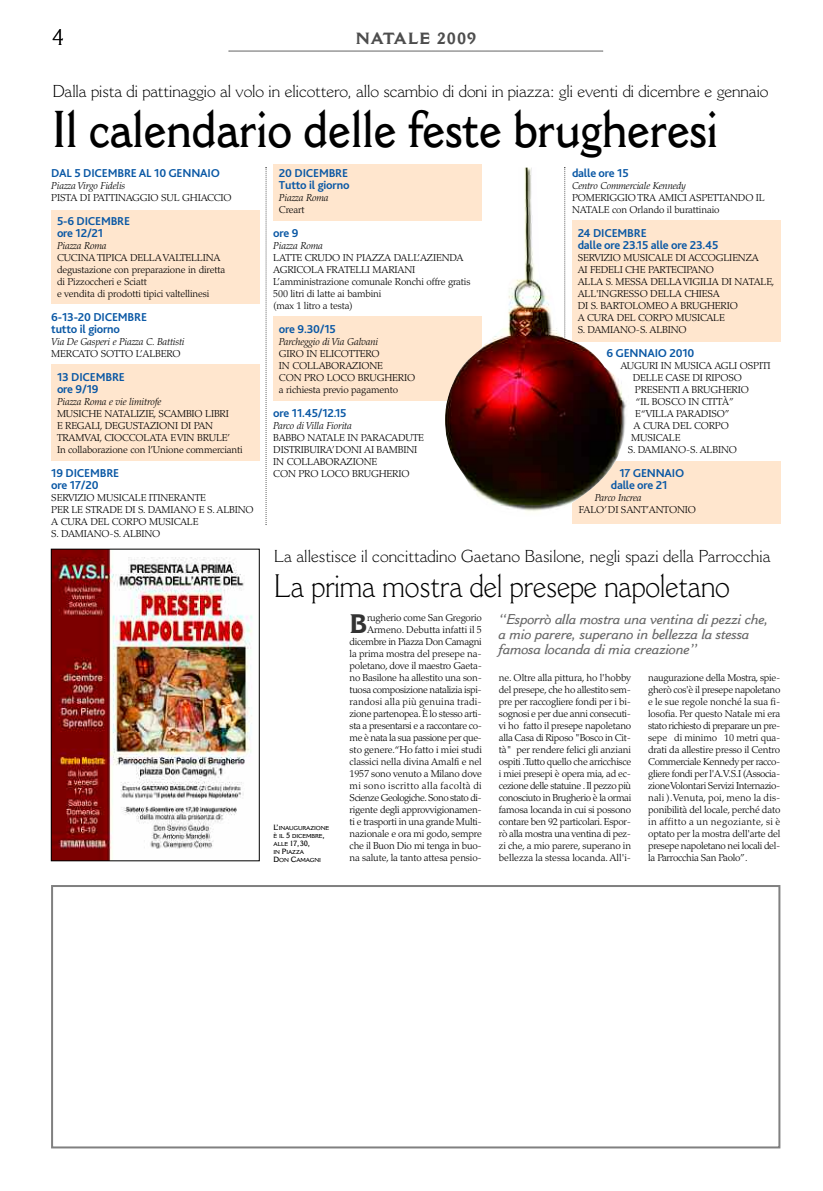
<style>
.page{position:relative;width:823px;height:1191px;background:#fff}
.page>*{position:absolute;margin:0;border:0;box-sizing:border-box;transform-origin:0 0}
.t1{font:600 51px "Cantoria";letter-spacing:-.01em;color:#000;scale:.86 1}
.t2{font:300 32px "Cantoria";letter-spacing:-.005em;color:#000;scale:.9 1}
.t3{font:700 26.4px "Cantoria";color:#333}
.t4{font:300 22px "Cantoria";color:#000}
.t5{font:300 17px "Cantoria";letter-spacing:-.005em;color:#000}
.t6{font:700 16px "Cantoria";letter-spacing:.055em;color:#4d4d4d}
.t7{font:italic 600 14px/15px "Cantoria";letter-spacing:-.015em;color:#666}
.t8{font:700 12px/12px "Bliss 2";letter-spacing:-.015em;color:#0a58a5}
.t9{font:300 10px/12px "Palatino";letter-spacing:-.015em;color:#000}
.t10{font:italic 300 10px "Palatino";letter-spacing:-.015em;color:#000}
.t11{font:600 7.5px "Cantoria";color:#000}
.t12{font:600 5.6px/8px "Cantoria";letter-spacing:-.025em;color:#000}
.s1{font-size:7.5px}
.s2{font-size:5.6px}
</style>
<div class="page">
<div style="left:51px;top:210px;width:208px;height:94px;background:#ffe6ce"></div>
<div style="left:51px;top:364px;width:208px;height:97px;background:#ffe6ce"></div>
<div style="left:273px;top:164px;width:208px;height:57px;background:#ffe6ce"></div>
<div style="left:571px;top:220px;width:209px;height:121px;background:#ffe6ce"></div>
<div style="left:571px;top:461px;width:209px;height:62px;background:#ffe6ce"></div>
<div style="left:273px;top:317px;width:208px;height:84px;background:#ffe6ce"></div>
<div style="left:51px;top:885px;width:729px;height:263px;border:2px solid #808080"></div>
<svg style="left:228px;top:51px;width:375px;height:1px"></svg>
<img style="left:53px;top:551px;width:200px;height:308px">
<div style="left:51px;top:549px;width:208px;height:312px;border:1px solid #000"></div>
<img style="left:444px;top:168px;width:185px;height:349px">
<svg style="left:265px;top:167px;width:1px;height:358px"></svg>
<h3 class="t4" style="left:52px;top:30px;width:13px">4</h3>
<h3 class="t6" style="left:355px;top:33px;width:122px">NATALE 2009</h3>
<h3 class="t5" style="left:52px;top:85px;width:717px">Dalla pista di pattinaggio al volo in elicottero, allo scambio di doni in piazza: gli eventi di dicembre e gennaio</h3>
<h1 class="t1" style="left:52px;top:111px;width:775px">Il calendario delle feste brugheresi</h1>
<p class="t8" style="left:51px;top:168px;width:170px">DAL 5 DICEMBRE AL 10 GENNAIO</p>
<p class="t10" style="left:51px;top:181px;width:75px">Piazza Virgo Fidelis</p>
<p class="t9" style="left:51px;top:192px;width:182px">PISTA DI PATTINAGGIO SUL GHIACCIO</p>
<p class="t8" style="left:57px;top:216px;width:75px">5-6 DICEMBRE ore 12/21</p>
<p class="t10" style="left:57px;top:241px;width:51px">Piazza Roma</p>
<p class="t9" style="left:57px;top:252px;width:170px">CUCINA TIPICA DELLA VALTELLINA degustazione con preparazione in diretta di Pizzoccheri e Sciatt<br>e vendita di prodotti tipici valtellinesi</p>
<p class="t8" style="left:51px;top:312px;width:97px">6-13-20 DICEMBRE tutto il giorno</p>
<p class="t10" style="left:51px;top:337px;width:135px">Via De Gasperi e Piazza C. Battisti</p>
<p class="t9" style="left:51px;top:348px;width:131px">MERCATO SOTTO L’ALBERO</p>
<p class="t8" style="left:57px;top:372px;width:69px">13 DICEMBRE ore 9/19</p>
<p class="t10" style="left:57px;top:397px;width:106px">Piazza Roma e vie limitrofe</p>
<p class="t9" style="left:57px;top:408px;width:187px">MUSICHE NATALIZIE, SCAMBIO LIBRI<br>E REGALI, DEGUSTAZIONI DI PAN TRAMVAI, CIOCCOLATA E VIN BRULE’<br>In collaborazione con l’Unione commercianti</p>
<p class="t8" style="left:51px;top:468px;width:69px">19 DICEMBRE ore 17/20</p>
<p class="t9" style="left:51px;top:492px;width:204px">SERVIZIO MUSICALE ITINERANTE<br>PER LE STRADE DI S. DAMIANO E S. ALBINO<br>A CURA DEL CORPO MUSICALE<br>S. DAMIANO-S. ALBINO</p>
<p class="t8" style="left:571px;top:168px;width:58px">dalle ore 15</p>
<p class="t10" style="left:571px;top:181px;width:115px">Centro Commerciale Kennedy</p>
<p class="t9" style="left:571px;top:192px;width:194px">POMERIGGIO TRA AMICI ASPETTANDO IL<br>NATALE con Orlando il burattinaio</p>
<p class="t8" style="left:577px;top:228px;width:142px">24 DICEMBRE<br>dalle ore 23.15 alle ore 23.45</p>
<p class="t9" style="left:577px;top:252px;width:198px">SERVIZIO MUSICALE DI ACCOGLIENZA<br>AI FEDELI CHE PARTECIPANO<br>ALLA S. MESSA DELLA VIGILIA DI NATALE,<br>ALL'INGRESSO DELLA CHIESA<br>DI S. BARTOLOMEO A BRUGHERIO<br>A CURA DEL CORPO MUSICALE<br>S. DAMIANO-S. ALBINO</p>
<p class="t8" style="left:606px;top:348px;width:89px">6 GENNAIO 2010</p>
<p class="t9" style="left:620px;top:360px;width:152px">AUGURI IN MUSICA AGLI OSPITI</p>
<p class="t9" style="left:632px;top:372px;width:111px">DELLE CASE DI RIPOSO</p>
<p class="t9" style="left:634px;top:384px;width:115px">PRESENTI A BRUGHERIO</p>
<p class="t9" style="left:635px;top:396px;width:99px">“IL BOSCO IN CITTÀ”</p>
<p class="t9" style="left:634px;top:408px;width:96px">E “VILLA PARADISO”</p>
<p class="t9" style="left:633px;top:420px;width:97px">A CURA DEL CORPO</p>
<p class="t9" style="left:630px;top:432px;width:51px">MUSICALE</p>
<p class="t9" style="left:627px;top:444px;width:110px">S. DAMIANO-S. ALBINO</p>
<p class="t8" style="left:610px;top:468px;width:75px;text-indent:9px">17 GENNAIO dalle ore 21</p>
<p class="t10" style="left:594px;top:493px;width:48px">Parco Increa</p>
<p class="t9" style="left:578px;top:504px;width:119px">FALO’DI SANT’ANTONIO</p>
<p class="t8" style="left:279px;top:168px;width:72px">20 DICEMBRE<br>Tutto il giorno</p>
<p class="t10" style="left:279px;top:193px;width:51px">Piazza Roma</p>
<p class="t9" style="left:279px;top:204px;width:27px">Creart</p>
<p class="t8" style="left:273px;top:228px;width:27px">ore 9</p>
<p class="t10" style="left:273px;top:241px;width:51px">Piazza Roma</p>
<p class="t9" style="left:273px;top:252px;width:198px">LATTE CRUDO IN PIAZZA DALL’AZIENDA<br>AGRICOLA FRATELLI MARIANI<br>L’amministrazione comunale Ronchi offre gratis<br>500 litri di latte ai bambini<br>(max 1 litro a testa)</p>
<p class="t8" style="left:279px;top:324px;width:58px">ore 9.30/15</p>
<p class="t10" style="left:279px;top:337px;width:101px">Parcheggio di Via Galvani</p>
<p class="t9" style="left:279px;top:348px;width:138px">GIRO IN ELICOTTERO<br>IN COLLABORAZIONE<br>CON PRO LOCO BRUGHERIO a richiesta previo pagamento</p>
<p class="t8" style="left:273px;top:408px;width:75px">ore 11.45/12.15</p>
<p class="t10" style="left:273px;top:421px;width:80px">Parco di Villa Fiorita</p>
<p class="t9" style="left:273px;top:432px;width:152px">BABBO NATALE IN PARACADUTE<br>DISTRIBUIRA’DONI AI BAMBINI<br>IN COLLABORAZIONE<br>CON PRO LOCO BRUGHERIO</p>
<h3 class="t5" style="left:274px;top:550px;width:497px">La allestisce il concittadino Gaetano Basilone, negli spazi della Parrocchia</h3>
<h2 class="t2" style="left:274px;top:574px;width:507px">La prima mostra del presepe napoletano</h2>
<h3 class="t3" style="left:349px;top:614px;width:20px">B</h3>
<p class="t9" style="left:349px;top:612px;width:134px;text-align:right">rugherio come San Gregorio<br>Armeno. Debutta infatti il 5 dicembre in Piazza Don Camagni la prima mostra del presepe na&shy;poletano, dove il maestro Gaeta&shy;no Basilone ha allestito una son&shy;tuosa composizione natalizia ispi&shy;randosi alla più genuina tradi&shy;zione partenopea. È lo stesso arti&shy;sta a presentarsi e a raccontare co&shy;me è nata la sua passione per que&shy;sto genere.“Ho fatto i miei studi classici nella divina Amalfi e nel<br>1957 sono venuto a Milano dove mi sono iscritto alla facoltà di<br>Scienze Geologiche. Sono stato di&shy;rigente degli approvvigionamen&shy;ti e trasporti in una grande Multi&shy;nazionale e ora mi godo, sempre che il Buon Dio mi tenga in buo&shy;na salute, la tanto attesa pensio-</p>
<h3 class="t7" style="left:498px;top:613px;width:271px">“Esporrò alla mostra una ventina di pezzi che, a mio parere, superano in bellezza la stessa famosa locanda di mia creazione”</h3>
<p class="t9" style="left:498px;top:672px;width:134px;text-align:justify">ne. Oltre alla pittura, ho l'hobby del presepe, che ho allestito sem&shy;pre per raccogliere fondi per i bi&shy;sognosi e per due anni consecuti&shy;vi ho fatto il presepe napoletano alla Casa di Riposo "Bosco in Cit&shy;tà" per rendere felici gli anziani ospiti .Tutto quello che arricchisce i miei presepi è opera mia, ad ec&shy;cezione delle statuine . Il pezzo più conosciuto in Brugherio è la ormai famosa locanda in cui si possono contare ben 92 particolari. Espor&shy;rò alla mostra una ventina di pez&shy;zi che, a mio parere, superano in bellezza la stessa locanda. All'i-</p>
<p class="t9" style="left:647px;top:672px;width:134px;text-align:justify">naugurazione della Mostra, spie&shy;gherò cos'è il presepe napoletano e le sue regole nonché la sua fi&shy;losofia. Per questo Natale mi era stato richiesto di preparare un pre&shy;sepe di minimo 10 metri qua&shy;drati da allestire presso il Centro Commerciale Kennedy per racco&shy;gliere fondi per l'A.V.S.I (Associa&shy;zione Volontari Servizi Internazio&shy;nali ).Venuta, poi, meno la dis&shy;ponibilità del locale, perché dato in affitto a un negoziante, si è optato per la mostra dell'arte del presepe napoletano nei locali del&shy;la Parrocchia San Paolo”.</p>
<p class="t12" style="left:273px;top:824px;width:57px"><span class="s1">L’</span>INAUGURAZIONE<br>È IL <span class="s1">5</span> DICEMBRE<span class="s1">,</span></p>
<p class="t11" style="left:273px;top:840px;width:39px"><span class="s2">ALLE</span> 17,30,</p>
<p class="t12" style="left:273px;top:848px;width:49px">IN <span class="s1">P</span>IAZZA<br><span class="s1">D</span>ON <span class="s1">C</span>AMAGNI</p>
</div>
